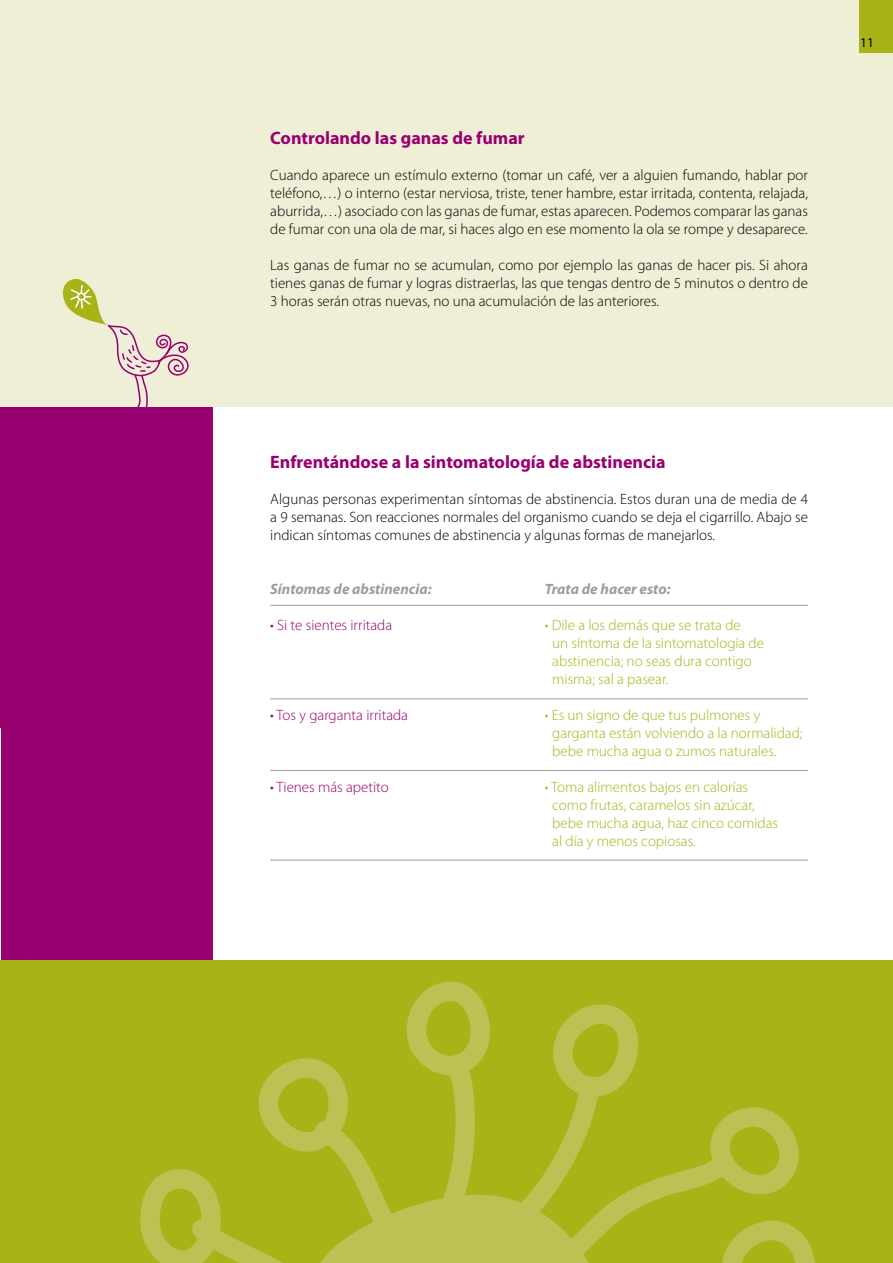
<style>
.page{position:relative;width:893px;height:1263px;background:#fff}
.page>*{position:absolute;margin:0;border:0;box-sizing:border-box;transform-origin:0 0}
.t1{font:700 18px "Myriad Pro";color:#98006f}
.t2{font:300 15px/18px "Myriad Pro";color:#000;text-align:justify}
.t3{font:300 15px/18px "Myriad Pro";color:#a8b318}
.t4{font:300 15px "Myriad Pro";color:#98006f}
.t5{font:italic 700 15px "Myriad Pro";color:#9c9d9f}
.t6{font:13.5px "Myriad Pro";color:#000}
</style>
<div class="page">
<div style="left:0;top:0;width:893px;height:407px;background:#efefd7"></div>
<div style="left:859px;top:0;width:34px;height:52px;background:#a8b318"></div>
<div style="left:0;top:407px;width:213px;height:856px;background:#98006f"></div>
<img style="left:0;top:729px;width:1px;height:231px">
<div style="left:0;top:960px;width:893px;height:303px;background:#a8b318"></div>
<svg style="left:140px;top:981px;width:675px;height:282px"></svg>
<svg style="left:63px;top:279px;width:126px;height:128px"></svg>
<hr style="left:270px;top:605px;width:538px;height:1px;background:#9c9d9f">
<hr style="left:270px;top:698px;width:538px;height:1px;background:#9c9d9f">
<hr style="left:270px;top:770px;width:538px;height:1px;background:#9c9d9f">
<hr style="left:270px;top:860px;width:538px;height:1px;background:#9c9d9f">
<p class="t1" style="left:270px;top:128px;width:256px">Controlando las ganas de fumar</p>
<p class="t2" style="left:270px;top:166px;width:539px">Cuando aparece un estímulo externo (tomar un café, ver a alguien fumando, hablar por teléfono,…) o interno (estar nerviosa, triste, tener hambre, estar irritada, contenta, relajada, aburrida,…) asociado con las ganas de fumar, estas aparecen. Podemos comparar las ganas de fumar con una ola de mar, si haces algo en ese momento la ola se rompe y desaparece.</p>
<p class="t2" style="left:270px;top:256px;width:539px">Las ganas de fumar no se acumulan, como por ejemplo las ganas de hacer pis. Si ahora tienes ganas de fumar y logras distraerlas, las que tengas dentro de 5 minutos o dentro de 3 horas serán otras nuevas, no una acumulación de las anteriores.</p>
<p class="t6" style="left:860px;top:35px;width:15px">11</p>
<p class="t1" style="left:270px;top:452px;width:397px">Enfrentándose a la sintomatología de abstinencia</p>
<p class="t2" style="left:270px;top:490px;width:539px">Algunas personas experimentan síntomas de abstinencia. Estos duran una de media de 4 a 9 semanas. Son reacciones normales del organismo cuando se deja el cigarrillo. Abajo se indican síntomas comunes de abstinencia y algunas formas de manejarlos.</p>
<p class="t5" style="left:270px;top:581px;width:163px">Síntomas de abstinencia:</p>
<p class="t5" style="left:545px;top:581px;width:127px">Trata de hacer esto:</p>
<p class="t4" style="left:270px;top:617px;width:123px">• Si te sientes irritada</p>
<p class="t3" style="left:552px;top:616px;width:213px;text-indent:-8px">• Dile a los demás que se trata de<br>un síntoma de la sintomatología de abstinencia; no seas dura contigo misma; sal a pasear.</p>
<p class="t4" style="left:270px;top:707px;width:139px">• Tos y garganta irritada</p>
<p class="t3" style="left:552px;top:706px;width:252px;text-indent:-8px">• Es un signo de que tus pulmones y garganta están volviendo a la normalidad; bebe mucha agua o zumos naturales.</p>
<p class="t4" style="left:270px;top:779px;width:120px">• Tienes más apetito</p>
<p class="t3" style="left:552px;top:778px;width:227px;text-indent:-8px">• Toma alimentos bajos en calorías como frutas, caramelos sin azúcar, bebe mucha agua, haz cinco comidas al día y menos copiosas.</p>
</div>
